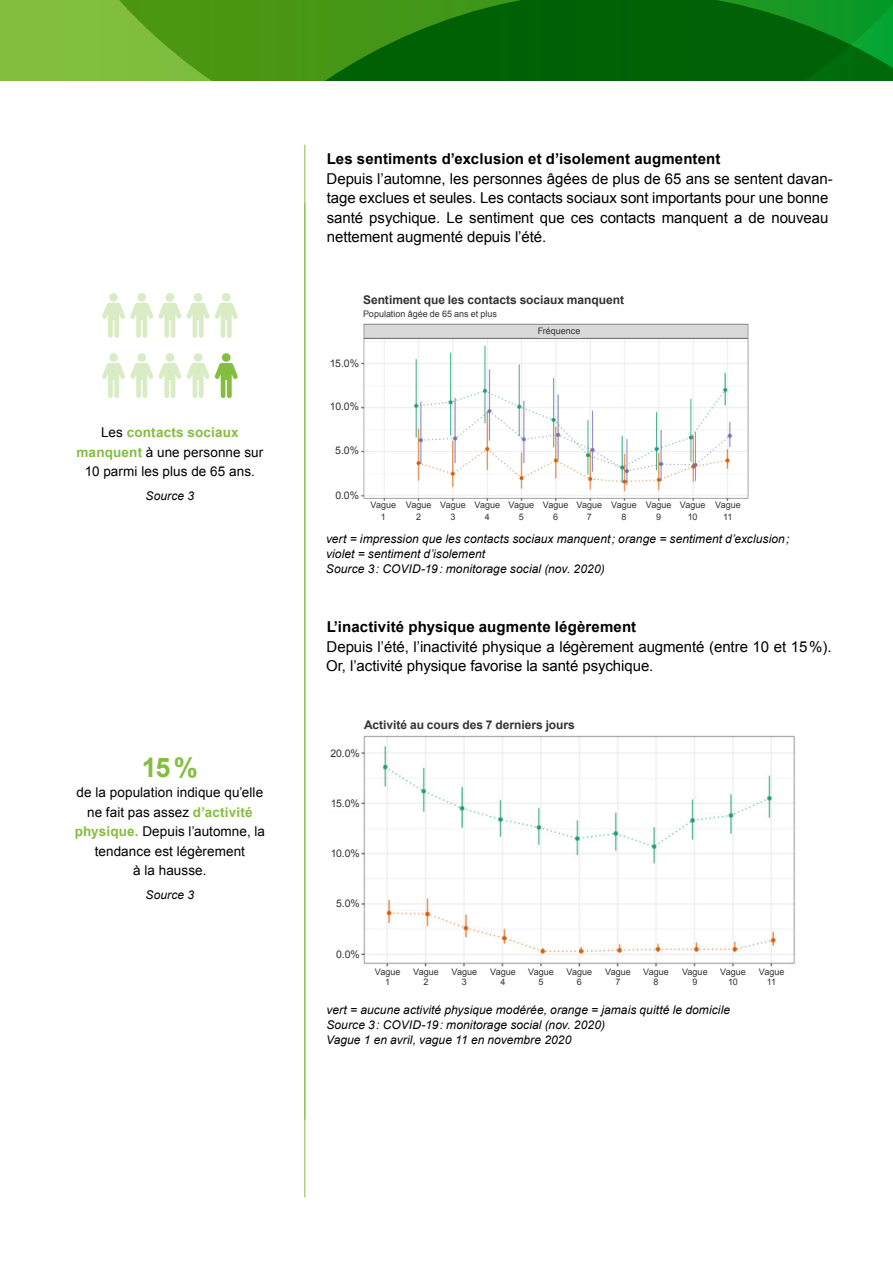
<style>
.page{position:relative;width:893px;height:1263px;background:#fff}
.page>*{position:absolute;margin:0;border:0;box-sizing:border-box;transform-origin:0 0}
.Kennzahl___linke_Spa{font:700 27px "Arial";color:#83be3f}
.Lauftext{font:15px/19.5px "Arial";letter-spacing:-.005em;color:#000}
.Untertitel{font:700 15px "Arial";letter-spacing:.01em;color:#000}
.Kennzahl___linke_Spa-2{font:13.5px/19.5px "Arial";letter-spacing:.005em;color:#000;text-align:center}
.Text___linke_Spalte{font:13.5px/19.5px "Arial";letter-spacing:.005em;color:#000;text-align:center}
.Bildlegende{font:italic 12px "Arial";letter-spacing:.005em;color:#000}
.Bildlegende-2{font:700 12px "Arial";color:#333}
.Bildlegende-3{font:10.5px "Arial";letter-spacing:-.035em;color:#333}
.Bildlegende-4{font:9px/10.5px "Arial";color:#333;text-align:center}
.s1{font-weight:700;color:#83be3f}
</style>
<div class="page">
<svg style="left:0;top:0;width:893px;height:81px;background:#2b8416"></svg>
<hr style="left:304px;top:145px;width:1px;height:1052px;background:#83be3f">
<svg style="left:102px;top:293px;width:136px;height:45px"></svg>
<svg style="left:102px;top:353px;width:136px;height:45px"></svg>
<img style="left:361px;top:323px;width:388px;height:178px">
<div style="left:537px;top:325px;width:44px;height:13px;background:#d9d9d9"></div>
<img style="left:361px;top:727px;width:434px;height:240px">
<div style="left:364px;top:716px;width:237px;height:17px;background:#fff"></div>
<p class="Text___linke_Spalte" style="left:76px;top:423px;width:188px">Les <span class="s1">contacts sociaux manquent</span> à une personne sur<br>10 parmi les plus de 65 ans.</p>
<p class="Bildlegende" style="left:146px;top:488px;width:50px">Source 3</p>
<p class="Kennzahl___linke_Spa" style="left:142px;top:749px;width:58px">15%</p>
<p class="Kennzahl___linke_Spa-2" style="left:75px;top:783px;width:192px">de la population indique qu’elle ne fait pas assez <span class="s1">d’activité physique.</span> Depuis l’automne, la tendance est légèrement<br>à la hausse.</p>
<p class="Bildlegende" style="left:146px;top:887px;width:50px">Source 3</p>
<p class="Untertitel" style="left:327px;top:149px;width:395px">Les sentiments d’exclusion et d’isolement augmentent</p>
<p class="Lauftext" style="left:327px;top:169px;width:508px">Depuis l’automne, les personnes âgées de plus de 65 ans se sentent davan&shy;tage exclues et seules. Les contacts sociaux sont importants pour une bonne santé psychique. Le sentiment que ces contacts manquent a de nouveau nettement augmenté depuis l’été.</p>
<p class="Bildlegende-2" style="left:363px;top:292px;width:262px">Sentiment que les contacts sociaux manquent</p>
<p class="Bildlegende-4" style="left:363px;top:309px;width:135px">Population âgée de 65 ans et plus</p>
<p class="Bildlegende-3" style="left:330px;top:356px;width:31px">15.0%</p>
<p class="Bildlegende-4" style="left:538px;top:326px;width:44px">Fréquence</p>
<p class="Bildlegende-3" style="left:330px;top:400px;width:31px">10.0%</p>
<p class="Bildlegende-3" style="left:335px;top:444px;width:25px">5.0%</p>
<p class="Bildlegende-3" style="left:335px;top:488px;width:25px">0.0%</p>
<p class="Bildlegende-4" style="left:371px;top:500px;width:27px">Vague</p>
<p class="Bildlegende-4" style="left:381px;top:512px;width:7px">1</p>
<p class="Bildlegende-4" style="left:406px;top:500px;width:27px">Vague</p>
<p class="Bildlegende-4" style="left:416px;top:512px;width:7px">2</p>
<p class="Bildlegende-4" style="left:440px;top:500px;width:27px">Vague</p>
<p class="Bildlegende-4" style="left:451px;top:512px;width:7px">3</p>
<p class="Bildlegende-4" style="left:474px;top:500px;width:27px">Vague</p>
<p class="Bildlegende-4" style="left:485px;top:512px;width:7px">4</p>
<p class="Bildlegende-4" style="left:508px;top:500px;width:27px">Vague</p>
<p class="Bildlegende-4" style="left:519px;top:512px;width:7px">5</p>
<p class="Bildlegende-4" style="left:543px;top:500px;width:27px">Vague</p>
<p class="Bildlegende-4" style="left:553px;top:512px;width:7px">6</p>
<p class="Bildlegende-4" style="left:576px;top:500px;width:27px">Vague</p>
<p class="Bildlegende-4" style="left:587px;top:512px;width:7px">7</p>
<p class="Bildlegende-4" style="left:611px;top:500px;width:27px">Vague</p>
<p class="Bildlegende-4" style="left:622px;top:512px;width:7px">8</p>
<p class="Bildlegende-4" style="left:646px;top:500px;width:27px">Vague</p>
<p class="Bildlegende-4" style="left:656px;top:512px;width:7px">9</p>
<p class="Bildlegende-4" style="left:680px;top:500px;width:27px">Vague</p>
<p class="Bildlegende-4" style="left:688px;top:512px;width:11px">10</p>
<p class="Bildlegende-4" style="left:715px;top:500px;width:27px">Vague</p>
<p class="Bildlegende-4" style="left:723px;top:512px;width:11px">11</p>
<p class="Bildlegende" style="left:326px;top:531px;width:465px">vert = impression que les contacts sociaux manquent; orange = sentiment d’exclusion;</p>
<p class="Bildlegende" style="left:326px;top:546px;width:161px">violet = sentiment d’isolement</p>
<p class="Bildlegende" style="left:326px;top:561px;width:280px">Source 3: COVID-19: monitorage social (nov. 2020)</p>
<p class="Untertitel" style="left:327px;top:617px;width:311px">L’inactivité physique augmente légèrement</p>
<p class="Lauftext" style="left:326px;top:637px;width:507px">Depuis l’été, l’inactivité physique a légèrement augmenté (entre 10 et 15%).<br>Or, l’activité physique favorise la santé psychique.</p>
<p class="Bildlegende-2" style="left:364px;top:717px;width:212px">Activité au cours des 7 derniers jours</p>
<p class="Bildlegende-3" style="left:330px;top:746px;width:31px">20.0%</p>
<p class="Bildlegende-3" style="left:331px;top:796px;width:31px">15.0%</p>
<p class="Bildlegende-3" style="left:331px;top:846px;width:31px">10.0%</p>
<p class="Bildlegende-3" style="left:336px;top:896px;width:25px">5.0%</p>
<p class="Bildlegende-3" style="left:336px;top:948px;width:25px">0.0%</p>
<p class="Bildlegende-4" style="left:375px;top:966px;width:27px">Vague<br>1</p>
<p class="Bildlegende-4" style="left:413px;top:966px;width:27px">Vague<br>2</p>
<p class="Bildlegende-4" style="left:451px;top:966px;width:27px">Vague<br>3</p>
<p class="Bildlegende-4" style="left:490px;top:966px;width:27px">Vague<br>4</p>
<p class="Bildlegende-4" style="left:528px;top:966px;width:27px">Vague<br>5</p>
<p class="Bildlegende-4" style="left:567px;top:966px;width:27px">Vague<br>6</p>
<p class="Bildlegende-4" style="left:605px;top:966px;width:27px">Vague<br>7</p>
<p class="Bildlegende-4" style="left:643px;top:966px;width:27px">Vague<br>8</p>
<p class="Bildlegende-4" style="left:682px;top:966px;width:27px">Vague<br>9</p>
<p class="Bildlegende-4" style="left:720px;top:966px;width:27px">Vague<br>10</p>
<p class="Bildlegende-4" style="left:759px;top:966px;width:27px">Vague<br>11</p>
<p class="Bildlegende" style="left:326px;top:1002px;width:405px">vert = aucune activité physique modérée, orange = jamais quitté le domicile</p>
<p class="Bildlegende" style="left:326px;top:1017px;width:280px">Source 3: COVID-19: monitorage social (nov. 2020)</p>
<p class="Bildlegende" style="left:326px;top:1032px;width:247px">Vague 1 en avril, vague 11 en novembre 2020</p>
</div>
